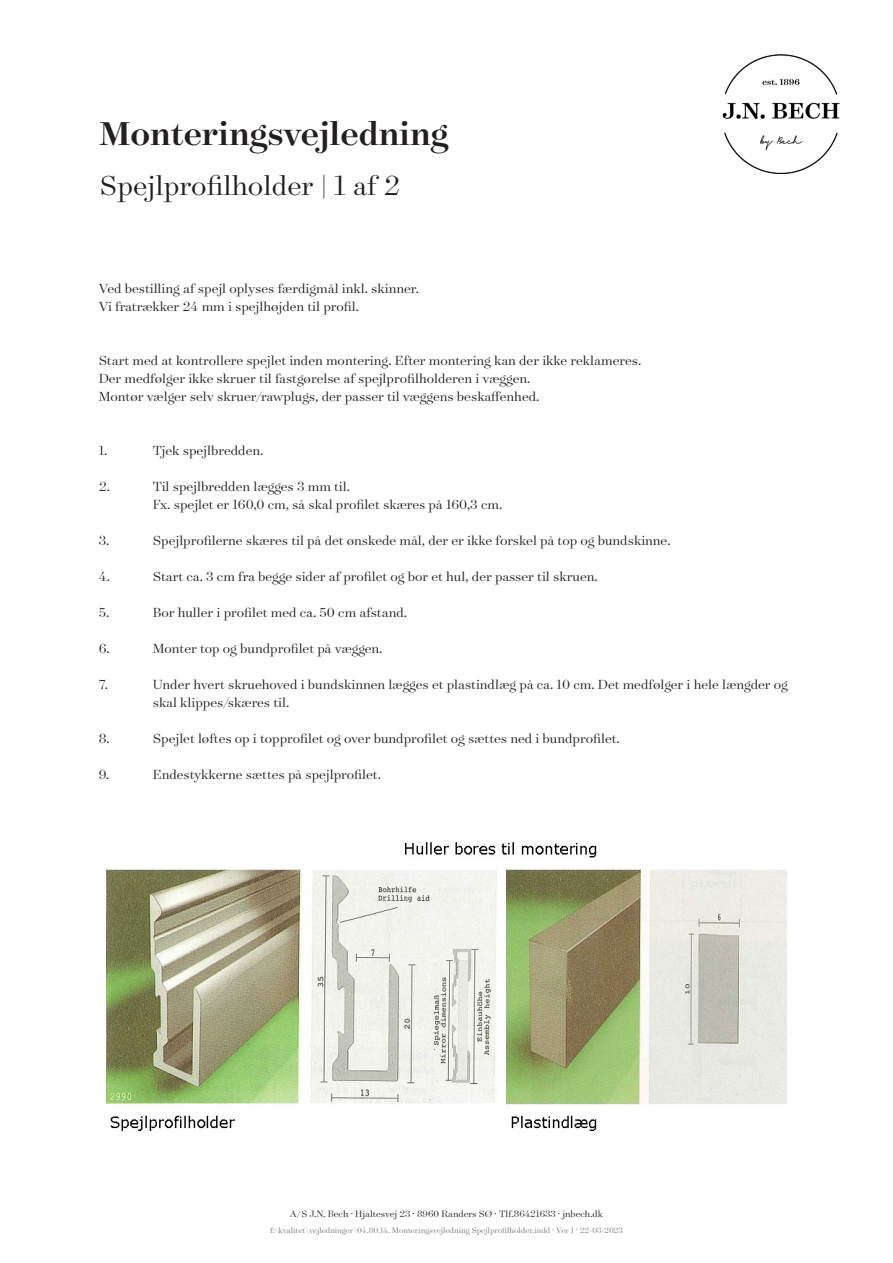
<style>
.page{position:relative;width:893px;height:1263px;background:#fff}
.page>*{position:absolute;margin:0;border:0;box-sizing:border-box;transform-origin:0 0}
.t1{font:500 37.5px "Surveyor Display";color:#231f20}
.t2{font:300 31.5px "Surveyor Display";color:#231f20}
.t3{font:300 15px/18px "Surveyor Display";color:#231f20}
.t4{font:300 10.5px "Surveyor Display";color:#231f20}
.t5{font:300 9px "Surveyor Display";color:#76787b}
</style>
<div class="page">
<img style="left:722px;top:54px;width:118px;height:119px">
<img style="left:106px;top:842px;width:681px;height:289px">
<p class="t1" style="left:99px;top:111px;width:351px">Monteringsvejledning</p>
<p class="t2" style="left:99px;top:167px;width:303px">Spejlprofilholder | 1 af 2</p>
<p class="t3" style="left:99px;top:279px;width:322px">Ved bestilling af spejl oplyses færdigmål inkl. skinner.<br>Vi fratrækker 24 mm i spejlhøjden til profil.</p>
<p class="t3" style="left:99px;top:351px;width:544px">Start med at kontrollere spejlet inden montering. Efter montering kan der ikke reklameres.<br>Der medfølger ikke skruer til fastgørelse af spejlprofilholderen i væggen.<br>Montør vælger selv skruer/rawplugs, der passer til væggens beskaffenhed.</p>
<p class="t3" style="left:99px;top:441px;width:10px">1.</p>
<p class="t3" style="left:153px;top:441px;width:112px">Tjek spejlbredden.</p>
<p class="t3" style="left:99px;top:477px;width:13px">2.</p>
<p class="t3" style="left:153px;top:477px;width:351px">Til spejlbredden lægges 3 mm til.<br>Fx. spejlet er 160,0 cm, så skal profilet skæres på 160,3 cm.</p>
<p class="t3" style="left:99px;top:531px;width:12px">3.</p>
<p class="t3" style="left:153px;top:531px;width:519px">Spejlprofilerne skæres til på det ønskede mål, der er ikke forskel på top og bundskinne.</p>
<p class="t3" style="left:99px;top:567px;width:13px">4.</p>
<p class="t3" style="left:153px;top:567px;width:446px">Start ca. 3 cm fra begge sider af profilet og bor et hul, der passer til skruen.</p>
<p class="t3" style="left:99px;top:603px;width:12px">5.</p>
<p class="t3" style="left:153px;top:603px;width:256px">Bor huller i profilet med ca. 50 cm afstand.</p>
<p class="t3" style="left:99px;top:639px;width:13px">6.</p>
<p class="t3" style="left:153px;top:639px;width:231px">Monter top og bundprofilet på væggen.</p>
<p class="t3" style="left:99px;top:675px;width:11px">7.</p>
<p class="t3" style="left:153px;top:675px;width:637px">Under hvert skruehoved i bundskinnen lægges et plastindlæg på ca. 10 cm. Det medfølger i hele længder og skal klippes/skæres til.</p>
<p class="t3" style="left:99px;top:729px;width:13px">8.</p>
<p class="t3" style="left:153px;top:729px;width:469px">Spejlet løftes op i topprofilet og over bundprofilet og sættes ned i bundprofilet.</p>
<p class="t3" style="left:99px;top:765px;width:12px">9.</p>
<p class="t3" style="left:153px;top:765px;width:230px">Endestykkerne sættes på spejlprofilet.</p>
<p class="t4" style="left:290px;top:1208px;width:314px">A/S J.N. Bech . Hjaltesvej 23 . 8960 Randers SØ . Tlf.86421633 . jnbech.dk</p>
<p class="t5" style="left:270px;top:1225px;width:354px">f:\kvalitet\vejledninger\04.80.14. Monteringsvejledning Spejlprofilholder.indd . Ver 1 . 22-03-2023</p>
</div>
